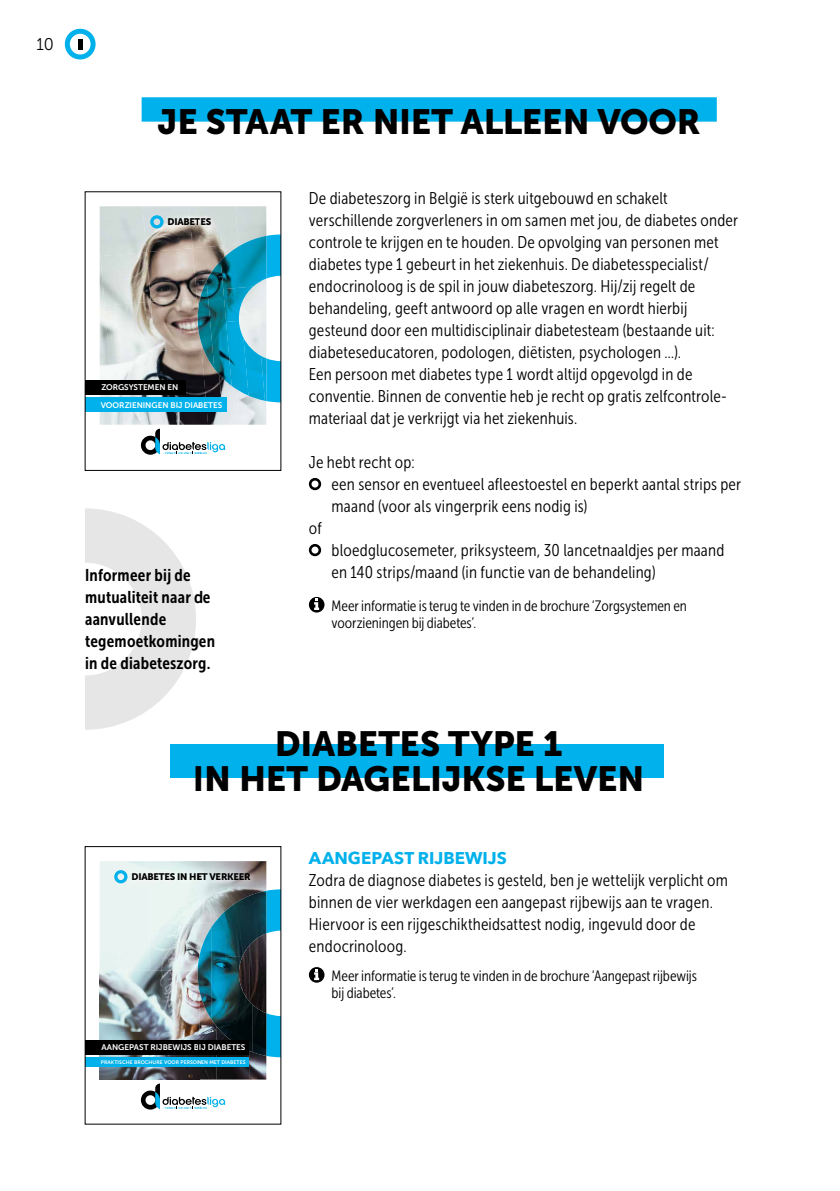
<style>
.page{position:relative;width:840px;height:1191px;background:#fff}
.page>*{position:absolute;margin:0;border:0;box-sizing:border-box;transform-origin:0 0}
.t1{font:34.8px/34.8px "Museo Sans 900";letter-spacing:-.005em;color:#000;text-align:center}
.t2{font:17px/22px "Museo Sans Cond 300";letter-spacing:.01em;color:#000}
.t3{font:17px/22px "Museo Sans Cond 700";letter-spacing:.015em;color:#000}
.t4{font:700 17px "Avenir Next";color:#00b1eb}
.t5{font:17px "Museo Sans 300";color:#000;scale:.95 1}
.t6{font:15px/17px "Museo Sans Cond 300";letter-spacing:-.005em;color:#000}
.t7{font:9.6px "Museo Sans 900";letter-spacing:-.025em;color:#000}
.t8{font:8.2px/17.4px "Museo Sans 700";letter-spacing:-.005em;color:#fff}
.t9{font:5.2px "Museo Sans 700";letter-spacing:.005em;color:#fff}
</style>
<div class="page">
<svg style="left:64px;top:28px;width:32px;height:32px"></svg>
<hr style="left:78px;top:39px;width:4px;height:10px;background:#000">
<svg style="left:85px;top:508px;width:111px;height:222px"></svg>
<div style="left:309px;top:967px;width:15px;height:15px;background:#000;border-radius:50%"></div>
<svg style="left:314px;top:969px;width:5px;height:11px"></svg>
<img style="left:150px;top:861px;width:116px;height:46px">
<img style="left:149px;top:907px;width:76px;height:16px">
<img style="left:252px;top:956px;width:14px;height:48px">
<img style="left:149px;top:923px;width:62px;height:47px">
<img style="left:100px;top:970px;width:99px;height:109px">
<img style="left:199px;top:1019px;width:17px;height:60px">
<img style="left:216px;top:1035px;width:17px;height:44px">
<img style="left:233px;top:1054px;width:16px;height:25px">
<img style="left:249px;top:1052px;width:17px;height:27px">
<svg style="left:141px;top:1083px;width:84px;height:26px"></svg>
<svg style="left:266px;top:889px;width:13px;height:168px"></svg>
<img style="left:225px;top:890px;width:41px;height:66px">
<img style="left:211px;top:911px;width:14px;height:124px">
<img style="left:197px;top:927px;width:14px;height:92px">
<img style="left:225px;top:956px;width:27px;height:96px">
<img style="left:252px;top:1004px;width:14px;height:52px">
<img style="left:126px;top:867px;width:130px;height:19px">
<svg style="left:114px;top:870px;width:13px;height:13px"></svg>
<div style="left:85px;top:1040px;width:164px;height:14px;background:#000"></div>
<div style="left:85px;top:1057px;width:164px;height:9px;background:#00b1eb"></div>
<div style="left:309px;top:478px;width:12px;height:12px;border:3px solid #000;border-radius:50%"></div>
<div style="left:309px;top:544px;width:12px;height:12px;border:3px solid #000;border-radius:50%"></div>
<div style="left:309px;top:597px;width:15px;height:15px;background:#000;border-radius:50%"></div>
<svg style="left:314px;top:599px;width:5px;height:11px"></svg>
<img style="left:142px;top:206px;width:47px;height:46px">
<img style="left:189px;top:206px;width:46px;height:42px">
<img style="left:235px;top:206px;width:31px;height:30px">
<img style="left:100px;top:248px;width:12px;height:132px">
<img style="left:100px;top:252px;width:46px;height:54px">
<img style="left:146px;top:248px;width:49px;height:53px">
<img style="left:192px;top:245px;width:28px;height:36px">
<img style="left:195px;top:280px;width:11px;height:17px">
<img style="left:105px;top:301px;width:46px;height:54px">
<img style="left:151px;top:297px;width:46px;height:54px">
<img style="left:205px;top:369px;width:14px;height:56px">
<img style="left:109px;top:351px;width:46px;height:46px">
<img style="left:155px;top:347px;width:50px;height:50px">
<img style="left:265px;top:341px;width:1px;height:15px">
<img style="left:219px;top:386px;width:17px;height:39px">
<img style="left:236px;top:396px;width:16px;height:29px">
<img style="left:113px;top:412px;width:62px;height:13px">
<img style="left:175px;top:412px;width:33px;height:13px">
<img style="left:252px;top:401px;width:14px;height:24px">
<svg style="left:141px;top:429px;width:84px;height:26px"></svg>
<svg style="left:266px;top:234px;width:13px;height:168px"></svg>
<img style="left:220px;top:236px;width:46px;height:53px">
<img style="left:206px;top:261px;width:26px;height:125px">
<img style="left:197px;top:281px;width:17px;height:88px">
<img style="left:223px;top:286px;width:30px;height:36px">
<img style="left:226px;top:321px;width:22px;height:75px">
<img style="left:243px;top:337px;width:22px;height:64px">
<img style="left:261px;top:356px;width:5px;height:45px">
<img style="left:162px;top:212px;width:55px;height:19px">
<svg style="left:150px;top:215px;width:13px;height:13px"></svg>
<div style="left:85px;top:380px;width:100px;height:15px;background:#000"></div>
<div style="left:85px;top:397px;width:142px;height:15px;background:#00b1eb"></div>
<div style="left:141px;top:97px;width:575px;height:25px;background:#00b1eb"></div>
<div style="left:170px;top:744px;width:493px;height:33px;background:#00b1eb"></div>
<hr style="left:839px;top:1014px;width:1px;height:57px;background:#000">
<p class="t5" style="left:37px;top:35px;width:20px">10</p>
<h1 class="t1" style="left:157px;top:104px;width:544px">JE STAAT ER NIET ALLEEN VOOR</h1>
<p class="t7" style="left:167px;top:216px;width:45px">DIABETES</p>
<p class="t8" style="left:101px;top:379px;width:123px">ZORGSYSTEMEN EN<br>VOORZIENINGEN BIJ DIABETES</p>
<p class="t3" style="left:85px;top:564px;width:131px">Informeer bij de mutualiteit naar de aanvullende tegemoetkomingen in de diabeteszorg.</p>
<p class="t2" style="left:309px;top:187px;width:430px">De diabeteszorg in België is sterk uitgebouwd en schakelt verschillende zorgverleners in om samen met jou, de diabetes onder controle te krijgen en te houden. De opvolging van personen met diabetes type 1 gebeurt in het ziekenhuis. De diabetesspecialist/ endocrinoloog is de spil in jouw diabeteszorg. Hij/zij regelt de behandeling, geeft antwoord op alle vragen en wordt hierbij gesteund door een multidisciplinair diabetesteam (bestaande uit: diabeteseducatoren, podologen, diëtisten, psychologen …).<br>Een persoon met diabetes type 1 wordt altijd opgevolgd in de conventie. Binnen de conventie heb je recht op gratis zelfcontrole&shy;materiaal dat je verkrijgt via het ziekenhuis.</p>
<p class="t2" style="left:309px;top:451px;width:107px">Je hebt recht op:</p>
<p class="t2" style="left:331px;top:473px;width:411px">een sensor en eventueel afleestoestel en beperkt aantal strips per</p>
<p class="t2" style="left:331px;top:495px;width:257px">maand (voor als vingerprik eens nodig is)</p>
<p class="t2" style="left:309px;top:517px;width:14px">of</p>
<p class="t2" style="left:331px;top:539px;width:394px">bloedglucosemeter, priksysteem, 30 lancetnaaldjes per maand</p>
<p class="t2" style="left:331px;top:561px;width:325px">en 140 strips/maand (in functie van de behandeling)</p>
<p class="t6" style="left:331px;top:597px;width:357px">Meer informatie is terug te vinden in de brochure ‘Zorgsystemen en voorzieningen bij diabetes’.</p>
<h1 class="t1" style="left:193px;top:726px;width:453px">DIABETES TYPE 1<br>IN HET DAGELIJKSE LEVEN</h1>
<p class="t7" style="left:131px;top:871px;width:121px">DIABETES IN HET VERKEER</p>
<p class="t8" style="left:101px;top:1038px;width:145px">AANGEPAST RIJBEWIJS BIJ DIABETES</p>
<p class="t9" style="left:101px;top:1059px;width:146px">PRAKTISCHE BROCHURE VOOR PERSONEN MET DIABETES</p>
<p class="t4" style="left:309px;top:843px;width:199px">AANGEPAST RIJBEWIJS</p>
<p class="t2" style="left:309px;top:869px;width:420px">Zodra de diagnose diabetes is gesteld, ben je wettelijk verplicht om binnen de vier werkdagen een aangepast rijbewijs aan te vragen.<br>Hiervoor is een rijgeschiktheidsattest nodig, ingevuld door de endocrinoloog.</p>
<p class="t6" style="left:331px;top:967px;width:366px">Meer informatie is terug te vinden in de brochure ‘Aangepast rijbewijs bij diabetes’.</p>
</div>
